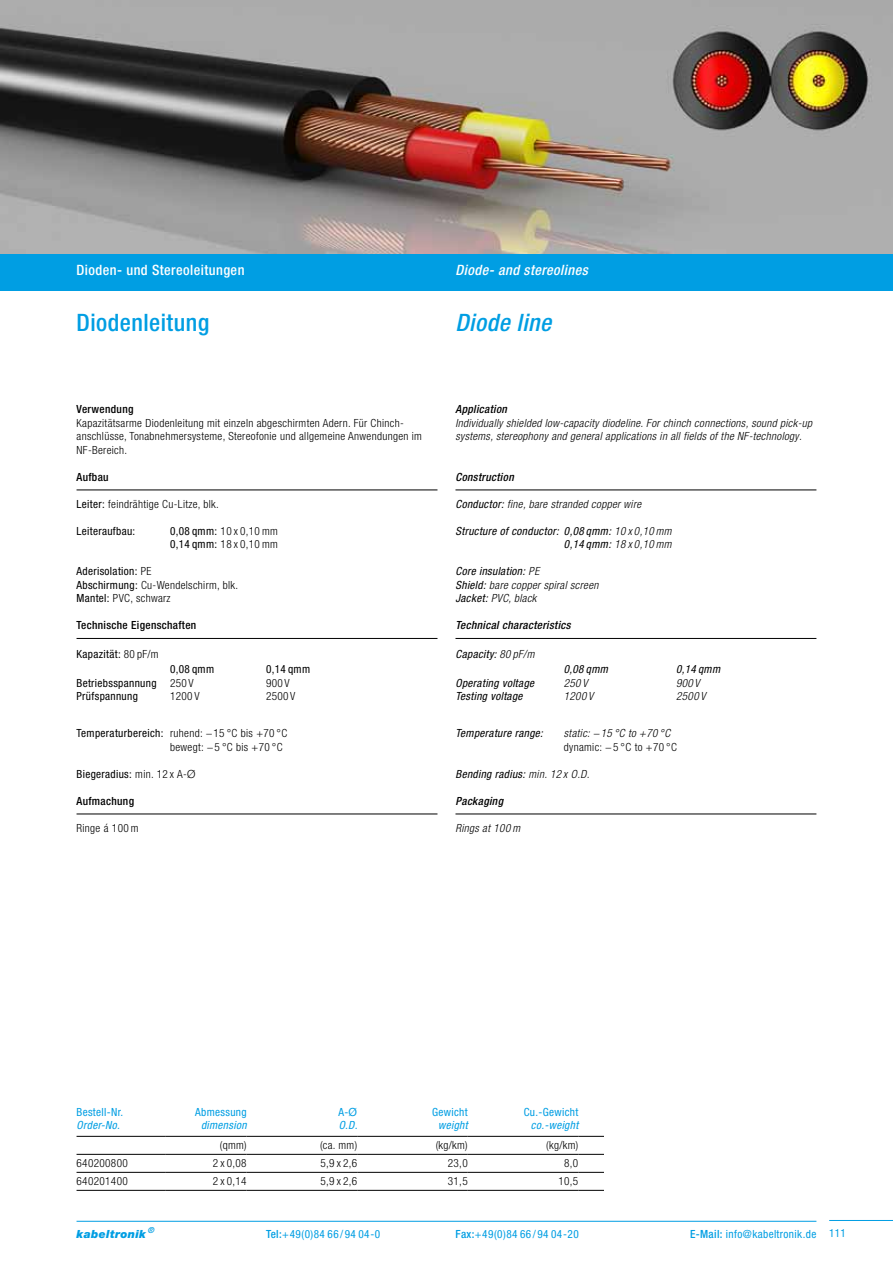
<style>
.page{position:relative;width:893px;height:1263px;background:#fff}
.page>*{position:absolute;margin:0;border:0;box-sizing:border-box;transform-origin:0 0}
.t1{font:500 condensed 24px "Helvetica Neue LT Pro";letter-spacing:.02em;color:#009ee3}
.t2{font:italic 500 condensed 24px "Helvetica Neue LT Pro";letter-spacing:.02em;color:#009ee3}
.t3{font:500 condensed 14.25px "Helvetica Neue LT Pro";letter-spacing:.03em;color:#fff}
.t4{font:italic 500 condensed 14.25px "Helvetica Neue LT Pro";letter-spacing:.03em;color:#fff}
.t5{font:300 condensed 11.25px/13.5px "Helvetica Neue LT Pro";letter-spacing:.03em;color:#000}
.t6{font:italic 300 condensed 11.25px/13.5px "Helvetica Neue LT Pro";letter-spacing:.03em;color:#000}
.t7{font:condensed 11.25px/13.5px "Helvetica Neue LT Pro";letter-spacing:.03em;color:#000}
.t8{font:italic condensed 11.25px/13.5px "Helvetica Neue LT Pro";letter-spacing:.03em;color:#000;text-align:right}
.t9{font:condensed 11.25px "Helvetica Neue LT Pro";letter-spacing:.03em;color:#009ee3}
.t10{font:italic 500 condensed 11.25px "Helvetica Neue LT Pro";letter-spacing:.03em;color:#000}
.t11{font:500 condensed 11.25px "Helvetica Neue LT Pro";letter-spacing:.03em;color:#000}
.t12{font:italic condensed 11.25px "Helvetica Neue LT Pro";letter-spacing:.03em;color:#009ee3}
.t13{font:italic 900 11.25px "Helvetica Neue LT Pro";letter-spacing:.03em;color:#009ee3}
.s1{font-weight:400}
.s2{font-weight:300}
.s3{font-weight:300;font-stretch:normal}
.s4{font-stretch:normal}
.s5{font-weight:500}
</style>
<div class="page">
<hr style="left:77px;top:1221px;width:739px;height:1px;background:#009ee3">
<hr style="left:77px;top:1136px;width:89px;height:1px;background:#000">
<hr style="left:166px;top:1136px;width:81px;height:1px;background:#000">
<hr style="left:247px;top:1136px;width:110px;height:1px;background:#000">
<hr style="left:357px;top:1136px;width:111px;height:1px;background:#000">
<hr style="left:468px;top:1136px;width:110px;height:1px;background:#000">
<hr style="left:578px;top:1136px;width:102px;height:1px;background:#000">
<hr style="left:77px;top:1172px;width:89px;height:1px;background:#000">
<hr style="left:166px;top:1172px;width:81px;height:1px;background:#000">
<hr style="left:247px;top:1172px;width:110px;height:1px;background:#000">
<hr style="left:357px;top:1172px;width:111px;height:1px;background:#000">
<hr style="left:468px;top:1172px;width:110px;height:1px;background:#000">
<hr style="left:578px;top:1172px;width:102px;height:1px;background:#000">
<hr style="left:77px;top:1154px;width:89px;height:1px;background:#000">
<hr style="left:166px;top:1154px;width:81px;height:1px;background:#000">
<hr style="left:247px;top:1154px;width:110px;height:1px;background:#000">
<hr style="left:357px;top:1154px;width:111px;height:1px;background:#000">
<hr style="left:468px;top:1154px;width:110px;height:1px;background:#000">
<hr style="left:578px;top:1154px;width:102px;height:1px;background:#000">
<hr style="left:77px;top:1190px;width:89px;height:1px;background:#000">
<hr style="left:166px;top:1190px;width:81px;height:1px;background:#000">
<hr style="left:247px;top:1190px;width:110px;height:1px;background:#000">
<hr style="left:357px;top:1190px;width:111px;height:1px;background:#000">
<hr style="left:468px;top:1190px;width:110px;height:1px;background:#000">
<hr style="left:578px;top:1190px;width:102px;height:1px;background:#000">
<hr style="left:77px;top:490px;width:360px;height:1px;background:#000">
<hr style="left:77px;top:638px;width:360px;height:1px;background:#000">
<hr style="left:77px;top:814px;width:360px;height:1px;background:#000">
<hr style="left:455px;top:490px;width:361px;height:1px;background:#000">
<hr style="left:455px;top:638px;width:361px;height:1px;background:#000">
<hr style="left:455px;top:814px;width:361px;height:1px;background:#000">
<img style="left:0;top:0;width:893px;height:254px">
<div style="left:0;top:254px;width:893px;height:36px;background:#009ee3"></div>
<hr style="left:829px;top:1220px;width:64px;height:1px;background:#009ee3">
<div style="left:604px;top:994px;width:233px;height:205px;background:#fff"></div>
<p class="t3" style="left:77px;top:262px;width:169px">Dioden- und Stereoleitungen</p>
<p class="t4" style="left:455px;top:262px;width:134px">Diode- and stereolines</p>
<h1 class="t1" style="left:77px;top:308px;width:134px">Diodenleitung</h1>
<h1 class="t2" style="left:455px;top:308px;width:97px">Diode line</h1>
<p class="t11" style="left:77px;top:402px;width:58px">Verwendung</p>
<p class="t5" style="left:77px;top:416px;width:347px">Kapazitätsarme Diodenleitung mit einzeln abgeschirmten Adern. Für Chinch&shy;anschlüsse, Tonabnehmersysteme, Stereofonie und allgemeine Anwendungen im<br>NF-Bereich.</p>
<p class="t11" style="left:77px;top:470px;width:34px">Aufbau</p>
<p class="t5" style="left:77px;top:497px;width:144px"><span class="s1">Leiter:</span> feindrähtige Cu-Litze, blk.</p>
<p class="t7" style="left:77px;top:524px;width:60px">Leiteraufbau:</p>
<p class="t5" style="left:170px;top:524px;width:109px"><span class="s1">0,08 qmm:</span> 10 x 0,10 mm<br><span class="s1">0,14 qmm:</span> 18 x 0,10 mm</p>
<p class="t7" style="left:77px;top:564px;width:163px">Aderisolation: <span class="s2">PE<br></span>Abschirmung: <span class="s2">Cu-Wendelschirm, blk.<br></span>Mantel: <span class="s2">PVC, schwarz</span></p>
<p class="t11" style="left:77px;top:618px;width:121px">Technische Eigenschaften</p>
<p class="t7" style="left:77px;top:648px;width:84px">Kapazität: <span class="s2">80 pF/m</span></p>
<p class="t7" style="left:170px;top:662px;width:46px">0,08 qmm</p>
<p class="t7" style="left:266px;top:662px;width:46px">0,14 qmm</p>
<p class="t7" style="left:77px;top:676px;width:119px">Betriebsspannung <span class="s2">250 V</span></p>
<p class="t5" style="left:266px;top:676px;width:25px">900 V</p>
<p class="t7" style="left:77px;top:689px;width:63px">Prüfspannung</p>
<p class="t5" style="left:170px;top:689px;width:31px">1200 V</p>
<p class="t5" style="left:266px;top:689px;width:31px">2500 V</p>
<p class="t5" style="left:170px;top:726px;width:119px;text-indent:-94px"><span class="s1">Temperaturbereich:</span> ruhend: −15 °C bis +70 °C bewegt: −5 °C bis +70 °C</p>
<p class="t7" style="left:77px;top:767px;width:120px">Biegeradius: <span class="s2">min. 12 x A-</span><span class="s3">Ø</span></p>
<p class="t11" style="left:77px;top:794px;width:59px">Aufmachung</p>
<p class="t5" style="left:77px;top:821px;width:64px">Ringe á 100 m</p>
<p class="t10" style="left:455px;top:402px;width:53px">Application</p>
<p class="t6" style="left:455px;top:416px;width:358px">Individually shielded low-capacity diodeline. For chinch connections, sound pick-up systems, stereophony and general applications in all fields of the NF-technology.</p>
<p class="t10" style="left:455px;top:470px;width:60px">Construction</p>
<p class="t6" style="left:455px;top:497px;width:187px"><span class="s1">Conductor:</span> fine, bare stranded copper wire</p>
<p class="t8" style="left:455px;top:524px;width:218px">Structure of conductor: 0,08 qmm: <span class="s2">10 x 0,10 mm<br></span>0,14 qmm: <span class="s2">18 x 0,10 mm</span></p>
<p class="t6" style="left:455px;top:564px;width:145px"><span class="s1">Core insulation:</span> PE<br><span class="s1">Shield:</span> bare copper spiral screen<br><span class="s1">Jacket:</span> PVC, black</p>
<p class="t10" style="left:455px;top:618px;width:117px">Technical characteristics</p>
<p class="t8" style="left:455px;top:648px;width:80px">Capacity: <span class="s2">80 pF/m</span></p>
<p class="t8" style="left:564px;top:662px;width:46px">0,08 qmm</p>
<p class="t8" style="left:676px;top:662px;width:46px">0,14 qmm</p>
<p class="t8" style="left:455px;top:676px;width:80px">Operating voltage</p>
<p class="t6" style="left:564px;top:676px;width:25px">250 V</p>
<p class="t6" style="left:676px;top:676px;width:25px">900 V</p>
<p class="t8" style="left:455px;top:689px;width:69px">Testing voltage</p>
<p class="t6" style="left:564px;top:689px;width:31px">1200 V</p>
<p class="t6" style="left:676px;top:689px;width:31px">2500 V</p>
<p class="t8" style="left:455px;top:726px;width:89px">Temperature range:</p>
<p class="t6" style="left:564px;top:726px;width:108px">static: −15 °C to +70 °C</p>
<p class="t5" style="left:564px;top:740px;width:114px">dynamic: −5 °C to +70 °C</p>
<p class="t8" style="left:455px;top:767px;width:135px">Bending radius: <span class="s2">min. 12 x O.D.</span></p>
<p class="t10" style="left:455px;top:794px;width:49px">Packaging</p>
<p class="t6" style="left:455px;top:821px;width:66px">Rings at 100 m</p>
<p class="t9" style="left:77px;top:1105px;width:48px">Bestell-Nr.</p>
<p class="t9" style="left:195px;top:1105px;width:53px">Abmessung</p>
<p class="t9" style="left:338px;top:1105px;width:20px">A-<span class="s4">Ø</span></p>
<p class="t9" style="left:432px;top:1105px;width:37px">Gewicht</p>
<p class="t9" style="left:524px;top:1105px;width:56px">Cu.-Gewicht</p>
<p class="t12" style="left:77px;top:1119px;width:45px">Order-No.</p>
<p class="t12" style="left:201px;top:1119px;width:47px">dimension</p>
<p class="t12" style="left:339px;top:1119px;width:20px">O.D.</p>
<p class="t12" style="left:438px;top:1119px;width:31px">weight</p>
<p class="t12" style="left:531px;top:1119px;width:49px">co.-weight</p>
<p class="t5" style="left:220px;top:1138px;width:28px">(qmm)</p>
<p class="t5" style="left:320px;top:1138px;width:39px">(ca. mm)</p>
<p class="t5" style="left:436px;top:1138px;width:34px">(kg/km)</p>
<p class="t5" style="left:546px;top:1138px;width:34px">(kg/km)</p>
<p class="t5" style="left:77px;top:1156px;width:53px">640200800</p>
<p class="t5" style="left:213px;top:1156px;width:35px">2 x 0,08</p>
<p class="t5" style="left:320px;top:1156px;width:38px">5,9 x 2,6</p>
<p class="t5" style="left:448px;top:1156px;width:21px">23,0</p>
<p class="t5" style="left:564px;top:1156px;width:16px">8,0</p>
<p class="t5" style="left:77px;top:1174px;width:53px">640201400</p>
<p class="t5" style="left:213px;top:1174px;width:35px">2 x 0,14</p>
<p class="t5" style="left:320px;top:1174px;width:38px">5,9 x 2,6</p>
<p class="t5" style="left:448px;top:1174px;width:21px">31,5</p>
<p class="t5" style="left:558px;top:1174px;width:21px">10,5</p>
<p class="t13" style="left:77px;top:1227px;width:79px">kabeltronik <sup>®</sup></p>
<p class="t9" style="left:266px;top:1227px;width:116px"><span class="s5">Tel:</span>+49(0)84 66/94 04-0</p>
<p class="t9" style="left:455px;top:1227px;width:125px"><span class="s5">Fax:</span>+49(0)84 66/94 04-20</p>
<p class="t9" style="left:690px;top:1227px;width:128px"><span class="s5">E-Mail:</span> info@kabeltronik.de</p>
<p class="t9" style="left:829px;top:1226px;width:18px">111</p>
</div>
